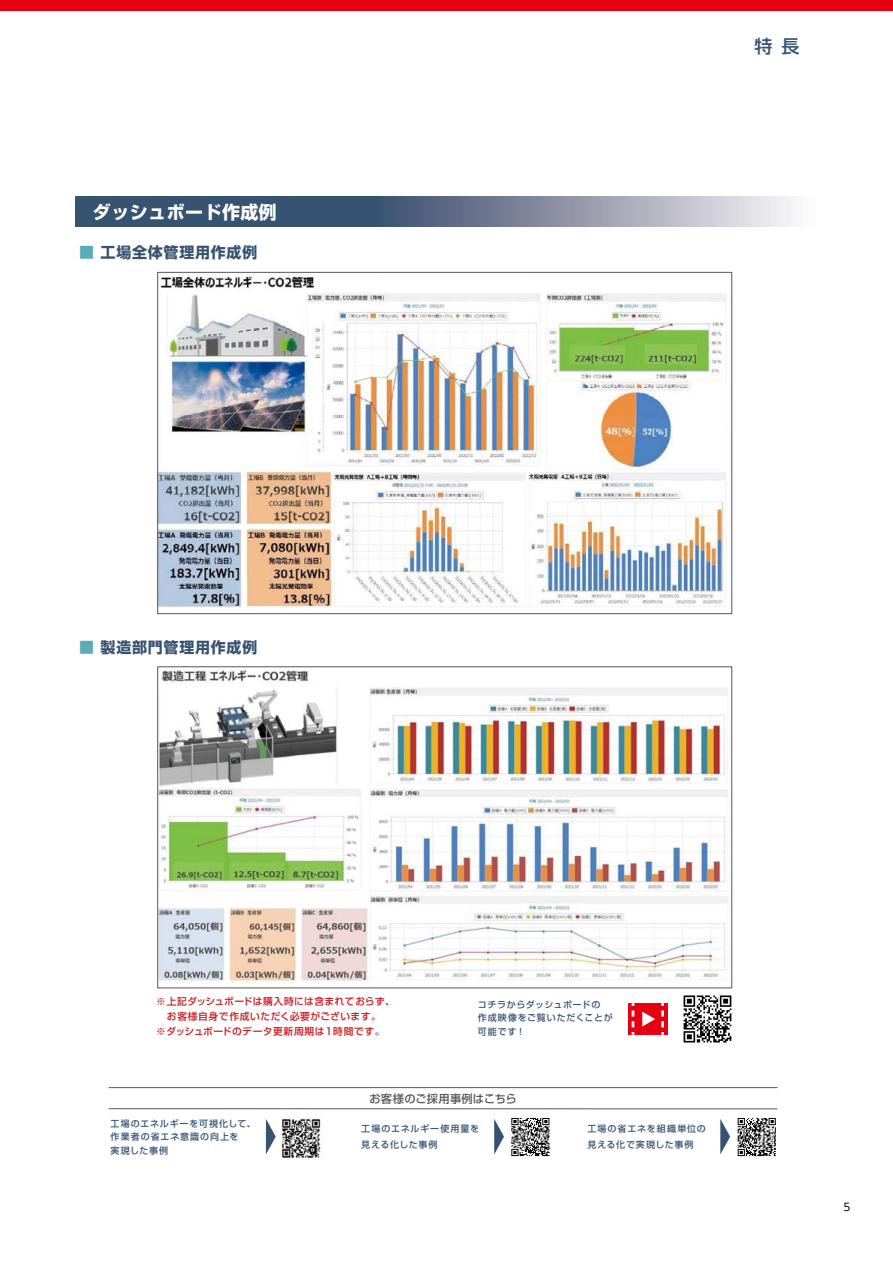
<style>
.page{position:relative;width:893px;height:1263px;background:#fff}
.page>*{position:absolute;margin:0;border:0;box-sizing:border-box;transform-origin:0 0}
.t1{font:700 18px "Shin Go Pro";letter-spacing:.025em;color:#fff}
.t2{font:500 18px "Shin Go Pro";color:#375372}
.t3{font:700 15px "Shin Go Pro";letter-spacing:.05em;color:#375372}
.t4{font:500 11.25px "Shin Go Pro";letter-spacing:.015em;color:#585757}
.t5{font:10.5px "UD Shin Go Pr 6 N";color:#000}
.t6{font:500 9.75px/15px "Shin Go Pro";letter-spacing:.05em;color:#cb171d}
.t7{font:500 9px/13.5px "Shin Go Pro";letter-spacing:.085em;color:#375372}
.s1{font-family:"PA1 Gothic Std";color:#5aacb5}
</style>
<div class="page">
<div style="left:0;top:0;width:893px;height:10px;background:#e60012"></div>
<svg style="left:76px;top:197px;width:717px;height:29px;background:#6f7e95"></svg>
<svg style="left:720px;top:1119px;width:10px;height:35px"></svg>
<svg style="left:494px;top:1119px;width:10px;height:35px"></svg>
<hr style="left:109px;top:1108px;width:668px;height:1px;background:#585757">
<hr style="left:109px;top:1087px;width:668px;height:1px;background:#585757">
<svg style="left:738px;top:1118px;width:38px;height:38px"></svg>
<svg style="left:511px;top:1118px;width:38px;height:38px"></svg>
<img style="left:158px;top:668px;width:574px;height:321px">
<svg style="left:266px;top:1119px;width:10px;height:35px"></svg>
<img style="left:281px;top:1119px;width:40px;height:40px">
<div style="left:628px;top:1003px;width:40px;height:32px;background:#e60012"></div>
<svg style="left:632px;top:1003px;width:2px;height:32px"></svg>
<svg style="left:661px;top:1003px;width:3px;height:32px"></svg>
<svg style="left:642px;top:1012px;width:13px;height:14px"></svg>
<img style="left:683px;top:995px;width:49px;height:48px">
<img style="left:159px;top:274px;width:571px;height:334px">
<h1 class="t1" style="left:93px;top:198px;width:186px">ダッシュボード作成例</h1>
<h2 class="t3" style="left:79px;top:241px;width:180px"><span class="s1">■</span> 工場全体管理用作成例</h2>
<h1 class="t2" style="left:754px;top:32px;width:46px">特長</h1>
<h2 class="t3" style="left:79px;top:635px;width:180px"><span class="s1">■</span> 製造部門管理用作成例</h2>
<p class="t6" style="left:156px;top:992px;width:240px">※上記ダッシュボードは購入時には含まれておらず、　お客様自身で作成いただく必要がございます。<br>※ダッシュボードのデータ更新周期は1時間です。</p>
<p class="t7" style="left:478px;top:997px;width:136px">コチラからダッシュボードの<br>作成映像をご覧いただくことが可能です！</p>
<p class="t7" style="left:111px;top:1115px;width:147px">工場のエネルギーを可視化して、作業者の省エネ意識の向上を<br>実現した事例</p>
<p class="t4" style="left:369px;top:1089px;width:149px">お客様のご採用事例はこちら</p>
<p class="t7" style="left:361px;top:1119px;width:119px;line-height:16.5px">工場のエネルギー使用量を見える化した事例</p>
<p class="t7" style="left:587px;top:1119px;width:120px;line-height:16.5px">工場の省エネを組織単位の見える化で実現した事例</p>
<p class="t5" style="left:843px;top:1198px;width:8px">5</p>
</div>
